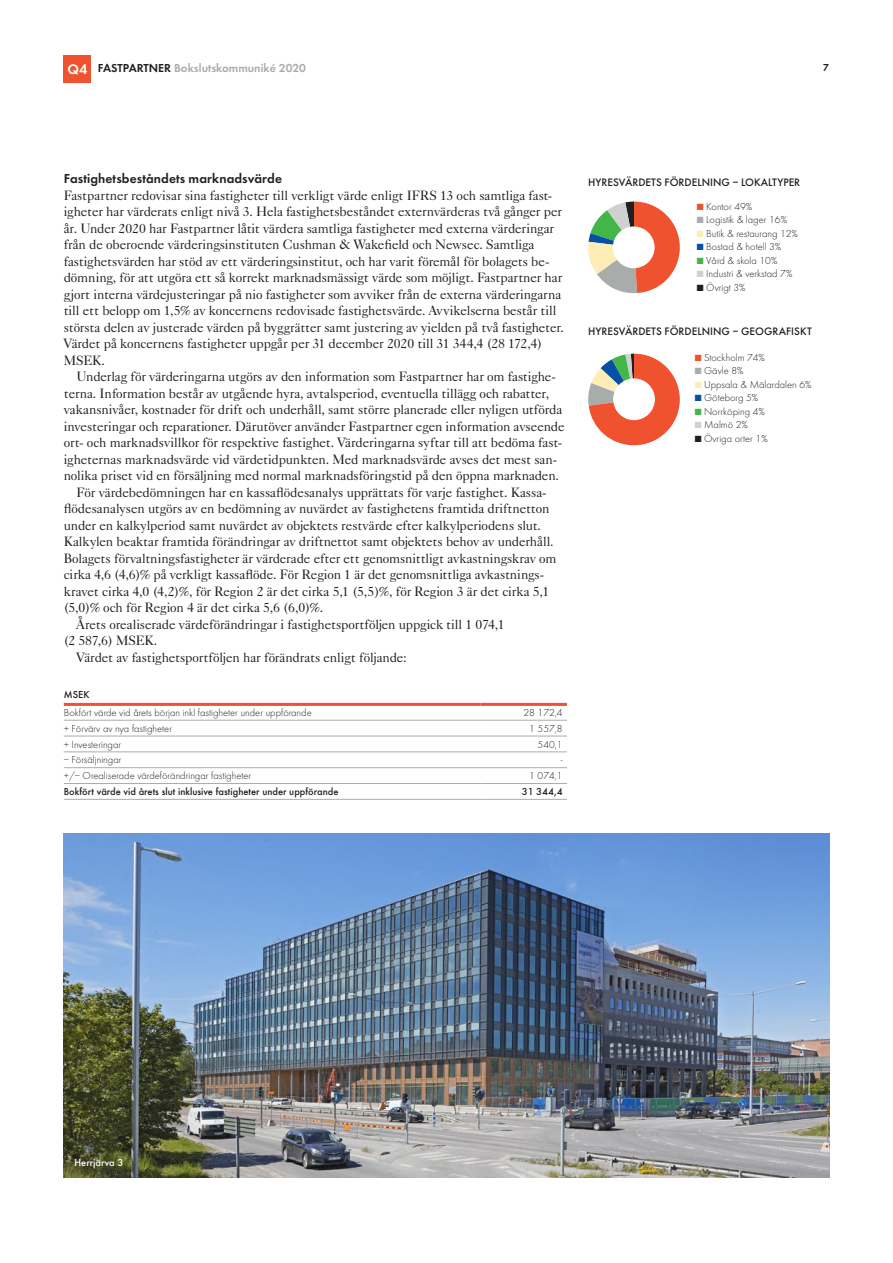
<style>
.page{position:relative;width:893px;height:1263px;background:#fff}
.page>*{position:absolute;margin:0;border:0;box-sizing:border-box;transform-origin:0 0}
.Bröd_indrag{font:13.5px/16.5px "Caslon 540 BT";letter-spacing:-.005em;color:#231f20}
.Bröd{font:13.5px/16.5px "Caslon 540 BT";letter-spacing:-.005em;color:#231f20}
.Mellis{font:600 13.5px "Futura EFTU";letter-spacing:.01em;color:#231f20}
.t1{font:600 12px "Futura EFTU";color:#a8adac}
.Tabellrubrik{font:500 11.25px "Futura EFTU";color:#231f20}
.Tabell_post{font:300 10.5px "Futura EFTU";color:#231f20}
.Tabell_post_fet{font:500 10.5px "Futura EFTU";color:#231f20}
.Tabell_siffror{font:300 10.5px "Futura EFTU";color:#231f20}
.t2{font:500 10.5px "Futura EFTU";color:#fff}
.Tabell_siffror_fet{font:500 10.5px "Futura EFTU";color:#231f20}
.t3{font:600 10.5px "Futura EFTU";color:#231f20}
.s1{font-size:14.4px;color:#fff}
.s2{color:#231f20}
.s3{color:#f0512e}
.s4{color:#a8adac}
.s5{color:#ffedb8}
.s6{color:#0850a3}
.s7{color:#42b649}
.s8{color:#cfd0cf}
</style>
<div class="page">
<div style="left:64px;top:55px;width:27px;height:27px;background:#f0512e"></div>
<hr style="left:64px;top:703px;width:416px;height:3px;background:#f0512e">
<hr style="left:480px;top:703px;width:87px;height:3px;background:#f0512e">
<hr style="left:64px;top:720px;width:416px;height:1px;background:#a8adac">
<hr style="left:480px;top:720px;width:87px;height:1px;background:#a8adac">
<hr style="left:64px;top:736px;width:416px;height:1px;background:#a8adac">
<hr style="left:480px;top:736px;width:87px;height:1px;background:#a8adac">
<hr style="left:64px;top:751px;width:416px;height:1px;background:#a8adac">
<hr style="left:480px;top:751px;width:87px;height:1px;background:#a8adac">
<hr style="left:64px;top:767px;width:416px;height:1px;background:#a8adac">
<hr style="left:480px;top:767px;width:87px;height:1px;background:#a8adac">
<hr style="left:64px;top:783px;width:416px;height:1px;background:#a8adac">
<hr style="left:480px;top:783px;width:87px;height:1px;background:#a8adac">
<hr style="left:64px;top:799px;width:416px;height:1px;background:#a8adac">
<hr style="left:480px;top:799px;width:87px;height:1px;background:#a8adac">
<img style="left:64px;top:833px;width:765px;height:345px">
<svg style="left:588px;top:202px;width:92px;height:91px"></svg>
<div style="left:613px;top:226px;width:42px;height:42px;background:#fff;border-radius:50%"></div>
<svg style="left:588px;top:354px;width:92px;height:91px"></svg>
<div style="left:613px;top:378px;width:42px;height:42px;background:#fff;border-radius:50%"></div>
<p class="t1" style="left:68px;top:61px;width:240px"><span class="s1">Q4</span> <span class="s2">FASTPARTNER</span> Bokslutskommuniké 2020</p>
<p class="t3" style="left:823px;top:61px;width:7px">7</p>
<p class="Mellis" style="left:64px;top:171px;width:220px">Fastighetsbeståndets marknadsvärde</p>
<p class="Bröd" style="left:64px;top:187px;width:502px">Fastpartner redovisar sina fastigheter till verkligt värde enligt IFRS 13 och samtliga fast&shy;igheter har värderats enligt nivå 3. Hela fastighetsbeståndet externvärderas två gånger per år. Under 2020 har Fastpartner låtit värdera samtliga fastigheter med externa värderingar från de oberoende värderingsinstituten Cushman &amp; Wakefield och Newsec. Samtliga fastighetsvärden har stöd av ett värderingsinstitut, och har varit föremål för bolagets be&shy;dömning, för att utgöra ett så korrekt marknadsmässigt värde som möjligt. Fastpartner har gjort interna värdejusteringar på nio fastigheter som avviker från de externa värderingarna till ett belopp om 1,5% av koncernens redovisade fastighetsvärde. Avvikelserna består till största delen av justerade värden på byggrätter samt justering av yielden på två fastigheter.<br>Värdet på koncernens fastigheter uppgår per 31 december 2020 till 31 344,4 (28 172,4)<br>MSEK.</p>
<p class="Bröd_indrag" style="left:64px;top:368px;width:502px;text-indent:13px">Underlag för värderingarna utgörs av den information som Fastpartner har om fastighe&shy;terna. Information består av utgående hyra, avtalsperiod, eventuella tillägg och rabatter, vakansnivåer, kostnader för drift och underhåll, samt större planerade eller nyligen utförda investeringar och reparationer. Därutöver använder Fastpartner egen information avseende ort- och marknadsvillkor för respektive fastighet. Värderingarna syftar till att bedöma fast&shy;igheternas marknadsvärde vid värdetidpunkten. Med marknadsvärde avses det mest san&shy;nolika priset vid en försäljning med normal marknadsföringstid på den öppna marknaden.</p>
<p class="Bröd_indrag" style="left:64px;top:484px;width:494px;text-indent:13px">För värdebedömningen har en kassaflödesanalys upprättats för varje fastighet. Kassa&shy;flödesanalysen utgörs av en bedömning av nuvärdet av fastighetens framtida driftnetton under en kalkylperiod samt nuvärdet av objektets restvärde efter kalkylperiodens slut.<br>Kalkylen beaktar framtida förändringar av driftnettot samt objektets behov av underhåll.<br>Bolagets förvaltningsfastigheter är värderade efter ett genomsnittligt avkastningskrav om cirka 4,6 (4,6)% på verkligt kassaflöde. För Region 1 är det genomsnittliga avkastnings&shy;kravet cirka 4,0 (4,2)%, för Region 2 är det cirka 5,1 (5,5)%, för Region 3 är det cirka 5,1 (5,0)% och för Region 4 är det cirka 5,6 (6,0)%.</p>
<p class="Bröd_indrag" style="left:64px;top:616px;width:442px;text-indent:13px">Årets orealiserade värdeförändringar i fastighetsportföljen uppgick till 1 074,1 (2 587,6) MSEK.</p>
<p class="Bröd_indrag" style="left:77px;top:649px;width:332px">Värdet av fastighetsportföljen har förändrats enligt följande:</p>
<p class="Tabell_post_fet" style="left:64px;top:688px;width:27px">MSEK</p>
<p class="Tabell_post" style="left:64px;top:707px;width:249px">Bokfört värde vid årets början inkl fastigheter under uppförande</p>
<p class="Tabell_siffror" style="left:523px;top:707px;width:41px">28 172,4</p>
<p class="Tabell_post" style="left:64px;top:723px;width:110px">+ Förvärv av nya fastigheter</p>
<p class="Tabell_siffror" style="left:529px;top:723px;width:35px">1 557,8</p>
<p class="Tabell_post" style="left:64px;top:738px;width:59px">+ Investeringar</p>
<p class="Tabell_siffror" style="left:538px;top:738px;width:27px">540,1</p>
<p class="Tabell_post" style="left:64px;top:754px;width:59px">– Försäljningar</p>
<p class="Tabell_siffror" style="left:561px;top:754px;width:3px">-</p>
<p class="Tabell_post" style="left:64px;top:770px;width:189px">+/– Orealiserade värdeförändringar fastigheter</p>
<p class="Tabell_siffror" style="left:529px;top:770px;width:35px">1 074,1</p>
<p class="Tabell_post_fet" style="left:64px;top:785px;width:276px">Bokfört värde vid årets slut inklusive fastigheter under uppförande</p>
<p class="Tabell_siffror_fet" style="left:522px;top:785px;width:43px">31 344,4</p>
<p class="Tabellrubrik" style="left:588px;top:176px;width:214px">HYRESVÄRDETS FÖRDELNING – LOKALTYPER</p>
<p class="Tabell_post" style="left:697px;top:201px;width:57px"><span class="s3">■</span> Kontor 49%</p>
<p class="Tabell_post" style="left:697px;top:214px;width:92px"><span class="s4">■</span> Logistik &amp; lager 16%</p>
<p class="Tabell_post" style="left:697px;top:228px;width:103px"><span class="s5">■</span> Butik &amp; restaurang 12%</p>
<p class="Tabell_post" style="left:697px;top:241px;width:86px"><span class="s6">■</span> Bostad &amp; hotell 3%</p>
<p class="Tabell_post" style="left:697px;top:255px;width:82px"><span class="s7">■</span> Vård &amp; skola 10%</p>
<p class="Tabell_post" style="left:697px;top:268px;width:97px"><span class="s8">■</span> Industri &amp; verkstad 7%</p>
<p class="Tabell_post" style="left:697px;top:282px;width:50px">■ Övrigt 3%</p>
<p class="Tabellrubrik" style="left:588px;top:325px;width:225px">HYRESVÄRDETS FÖRDELNING – GEOGRAFISKT</p>
<p class="Tabell_post" style="left:695px;top:352px;width:72px"><span class="s3">■</span> Stockholm 74%</p>
<p class="Tabell_post" style="left:695px;top:365px;width:50px"><span class="s4">■</span> Gävle 8%</p>
<p class="Tabell_post" style="left:695px;top:379px;width:118px"><span class="s5">■</span> Uppsala &amp; Mälardalen 6%</p>
<p class="Tabell_post" style="left:695px;top:392px;width:65px"><span class="s6">■</span> Göteborg 5%</p>
<p class="Tabell_post" style="left:695px;top:406px;width:72px"><span class="s7">■</span> Norrköping 4%</p>
<p class="Tabell_post" style="left:695px;top:419px;width:55px"><span class="s8">■</span> Malmö 2%</p>
<p class="Tabell_post" style="left:695px;top:433px;width:75px">■ Övriga orter 1%</p>
<p class="t2" style="left:74px;top:1157px;width:50px">Herrjärva 3</p>
</div>
